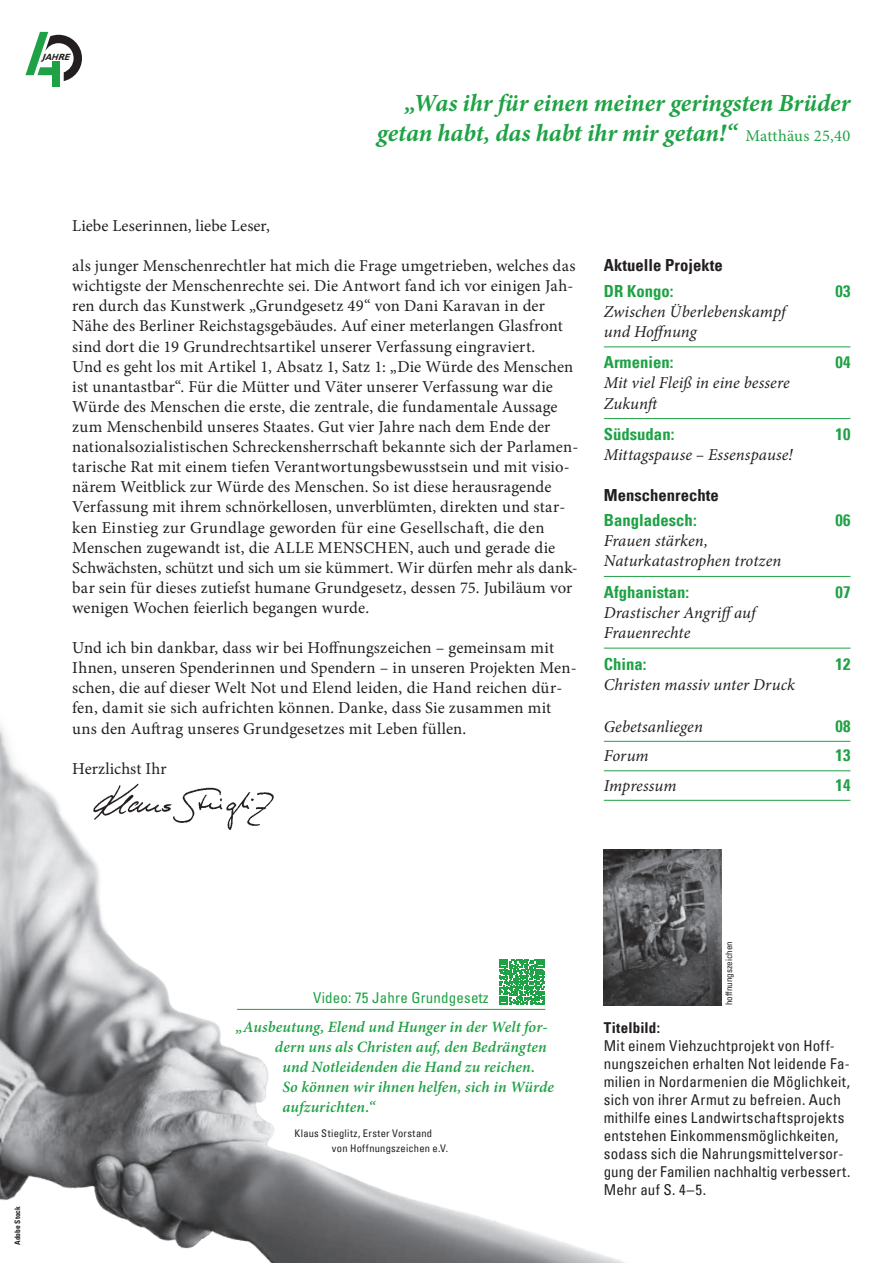
<style>
.page{position:relative;width:893px;height:1263px;background:#fff}
.page>*{position:absolute;margin:0;border:0;box-sizing:border-box;transform-origin:0 0}
.t1{font:italic 700 24.75px/30px "Minion Pro";letter-spacing:-.005em;color:#1fa245;text-align:right}
.t2{font:16.65px/20.1px "Minion Pro";letter-spacing:.01em;color:#231f20}
.t3{font:italic 16.65px/20.1px "Minion Pro";color:#231f20}
.t4{font:700 condensed 16.65px "Univers LT";color:#1fa245}
.t5{font:700 condensed 16.65px "Univers LT";color:#231f20}
.t6{font:italic 600 15.75px "Minion Pro";letter-spacing:.005em;color:#1fa245}
.t7{font:condensed 15px/18px "Univers LT";letter-spacing:.015em;color:#231f20}
.t8{font:condensed 15px "Univers LT Std";letter-spacing:.01em;color:#1fa245}
.t9{font:700 condensed 15px "Univers LT";letter-spacing:.01em;color:#231f20}
.t10{font:condensed 10.5px/14.2px "Univers LT";letter-spacing:.025em;color:#231f20}
.t11{font:italic 700 9.15px "Gill Sans";color:#231f20}
.t12{font:condensed 9px "Univers LT";color:#231f20}
.t13{font:700 condensed 7.5px "Univers LT";color:#231f20}
.s1{font-weight:400;font-style:normal;font-size:16.5px}
</style>
<div class="page">
<hr style="left:604px;top:346px;width:246px;height:1px;background:#1fa245">
<hr style="left:604px;top:418px;width:246px;height:1px;background:#1fa245">
<hr style="left:604px;top:576px;width:246px;height:1px;background:#1fa245">
<hr style="left:604px;top:648px;width:246px;height:1px;background:#1fa245">
<hr style="left:604px;top:741px;width:246px;height:1px;background:#1fa245">
<hr style="left:604px;top:770px;width:246px;height:1px;background:#1fa245">
<hr style="left:604px;top:800px;width:246px;height:1px;background:#1fa245">
<div style="left:52px;top:61px;width:8px;height:25px;background:#1fa245"></div>
<svg style="left:25px;top:32px;width:57px;height:49px"></svg>
<img style="left:0;top:647px;width:721px;height:616px">
<hr style="left:237px;top:1009px;width:308px;height:1px;background:#1fa245">
<svg style="left:499px;top:959px;width:46px;height:46px"></svg>
<p class="t11" style="left:42px;top:51px;width:33px">JAHRE</p>
<h1 class="t1" style="left:377px;top:88px;width:475px">„Was ihr für einen meiner geringsten Brüder getan habt, das habt ihr mir getan!“ <span class="s1">Matthäus 25,40</span></h1>
<p class="t2" style="left:72px;top:216px;width:199px">Liebe Leserinnen, liebe Leser,</p>
<p class="t2" style="left:72px;top:256px;width:507px">als junger Menschenrechtler hat mich die Frage umgetrieben, welches das wichtigste der Menschenrechte sei. Die Antwort fand ich vor einigen Jah&shy;ren durch das Kunstwerk „Grundgesetz 49“ von Dani Karavan in der Nähe des Berliner Reichstagsgebäudes. Auf einer meterlangen Glasfront sind dort die 19 Grundrechtsartikel unserer Verfassung eingraviert.<br>Und es geht los mit Artikel 1, Absatz 1, Satz 1: „Die Würde des Menschen ist unantastbar“. Für die Mütter und Väter unserer Verfassung war die Würde des Menschen die erste, die zentrale, die fundamentale Aussage zum Menschenbild unseres Staates. Gut vier Jahre nach dem Ende der nationalsozialistischen Schreckensherrschaft bekannte sich der Parlamen&shy;tarische Rat mit einem tiefen Verantwortungsbewusstsein und mit visio&shy;närem Weitblick zur Würde des Menschen. So ist diese herausragende Verfassung mit ihrem schnörkellosen, unverblümten, direkten und star&shy;ken Einstieg zur Grundlage geworden für eine Gesellschaft, die den Menschen zugewandt ist, die ALLE MENSCHEN, auch und gerade die Schwächsten, schützt und sich um sie kümmert. Wir dürfen mehr als dank&shy;bar sein für dieses zutiefst humane Grundgesetz, dessen 75. Jubiläum vor wenigen Wochen feierlich begangen wurde.</p>
<p class="t2" style="left:72px;top:638px;width:506px">Und ich bin dankbar, dass wir bei Hoffnungszeichen – gemeinsam mit Ihnen, unseren Spenderinnen und Spendern – in unseren Projekten Men&shy;schen, die auf dieser Welt Not und Elend leiden, die Hand reichen dür&shy;fen, damit sie sich aufrichten können. Danke, dass Sie zusammen mit uns den Auftrag unseres Grundgesetzes mit Leben füllen.</p>
<p class="t2" style="left:72px;top:758px;width:96px">Herzlichst Ihr</p>
<p class="t5" style="left:604px;top:255px;width:120px">Aktuelle Projekte</p>
<p class="t4" style="left:604px;top:280px;width:71px">DR Kongo:</p>
<p class="t4" style="left:836px;top:280px;width:16px">03</p>
<p class="t3" style="left:604px;top:301px;width:183px">Zwischen Überlebenskampf und Hoffnung</p>
<p class="t4" style="left:604px;top:352px;width:71px">Armenien:</p>
<p class="t4" style="left:836px;top:352px;width:16px">04</p>
<p class="t3" style="left:604px;top:373px;width:187px">Mit viel Fleiß in eine bessere<br>Zukunft</p>
<p class="t4" style="left:604px;top:424px;width:72px">Südsudan:</p>
<p class="t4" style="left:836px;top:424px;width:16px">10</p>
<p class="t3" style="left:604px;top:445px;width:191px">Mittagspause – Essenspause!</p>
<p class="t5" style="left:604px;top:485px;width:117px">Menschenrechte</p>
<p class="t4" style="left:604px;top:510px;width:94px">Bangladesch:</p>
<p class="t4" style="left:836px;top:510px;width:16px">06</p>
<p class="t3" style="left:604px;top:531px;width:179px">Frauen stärken,<br>Naturkatastrophen trotzen</p>
<p class="t4" style="left:604px;top:582px;width:87px">Afghanistan:</p>
<p class="t4" style="left:836px;top:582px;width:16px">07</p>
<p class="t3" style="left:604px;top:603px;width:153px">Drastischer Angriffauf<br>Frauenrechte</p>
<p class="t4" style="left:604px;top:653px;width:44px">China:</p>
<p class="t4" style="left:836px;top:653px;width:16px">12</p>
<p class="t3" style="left:604px;top:674px;width:193px">Christen massiv unter Druck</p>
<p class="t3" style="left:604px;top:717px;width:101px">Gebetsanliegen</p>
<p class="t4" style="left:836px;top:716px;width:16px">08</p>
<p class="t3" style="left:604px;top:746px;width:46px">Forum</p>
<p class="t4" style="left:836px;top:745px;width:16px">13</p>
<p class="t3" style="left:604px;top:776px;width:74px">Impressum</p>
<p class="t4" style="left:836px;top:775px;width:16px">14</p>
<p class="t13" style="left:13px;top:1245px;width:40px;rotate:-90deg">Adobe Stock</p>
<p class="t8" style="left:313px;top:988px;width:177px">Video: 75 Jahre Grundgesetz</p>
<p class="t6" style="left:236px;top:1016px;width:313px">„Ausbeutung, Elend und Hunger in der Welt for-</p>
<p class="t6" style="left:275px;top:1036px;width:273px">dern uns als Christen auf, den Bedrängten</p>
<p class="t6" style="left:282px;top:1056px;width:254px">und Notleidenden die Hand zu reichen.</p>
<p class="t6" style="left:282px;top:1076px;width:273px">So können wir ihnen helfen, sich in Würde</p>
<p class="t6" style="left:282px;top:1096px;width:94px">aufzurichten.“</p>
<p class="t10" style="left:332px;top:1126px;width:118px;text-indent:-37px">Klaus Stieglitz, Erster Vorstand von Hoffnungszeichen e.V.</p>
<p class="t12" style="left:723px;top:1005px;width:65px;rotate:-90deg">hoffnungszeichen</p>
<p class="t9" style="left:604px;top:1018px;width:58px">Titelbild:</p>
<p class="t7" style="left:604px;top:1036px;width:248px">Mit einem Viehzuchtprojekt von Hoff&shy;nungszeichen erhalten Not leidende Fa&shy;milien in Nordarmenien die Möglichkeit, sich von ihrer Armut zu befreien. Auch mithilfe eines Landwirtschaftsprojekts entstehen Einkommensmöglichkeiten, sodass sich die Nahrungsmittelversor&shy;gung der Familien nachhaltig verbessert.<br>Mehr auf S. 4–5.</p>
</div>
